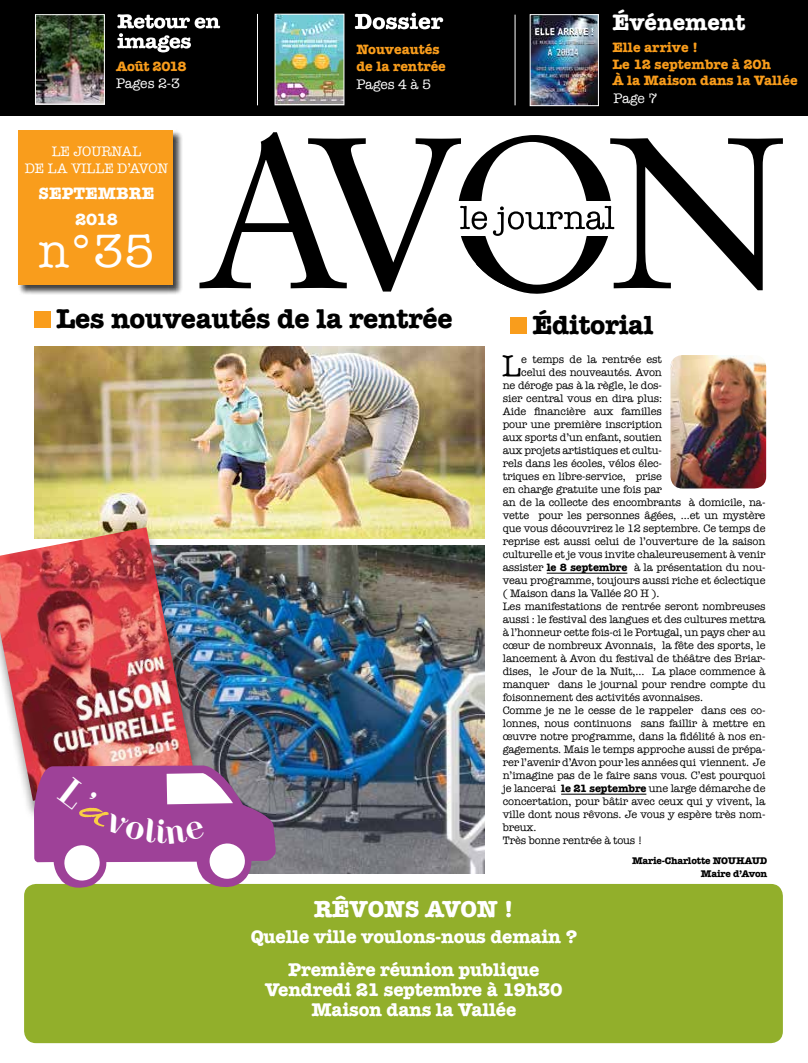
<style>
.page{position:relative;width:808px;height:1063px;background:#fff}
.page>*{position:absolute;margin:0;border:0;box-sizing:border-box;transform-origin:0 0}
.t1{font:48px "American Typewriter";color:#fff}
.t2{font:30.3px "American Typewriter";color:#000}
.t3{font:700 28px "American Typewriter";letter-spacing:-.01em;color:#000}
.t4{font:700 27px "American Typewriter";color:#000}
.t5{font:700 24px "American Typewriter";letter-spacing:-.01em;color:#fff}
.t6{font:700 23px "American Typewriter";color:#fff}
.t7{font:700 19px/33px "American Typewriter";letter-spacing:-.01em;color:#fff;text-align:center}
.t8{font:700 17px/26px "American Typewriter";color:#fff;text-align:center}
.t9{font:700 14px/16.8px "American Typewriter";color:#f99d1c}
.t10{font:14px/16.8px "American Typewriter";color:#fff;text-align:center}
.t11{font:11px "American Typewriter";letter-spacing:-.01em;color:#000}
.t12{font:700 10px/13px "American Typewriter";letter-spacing:-.02em;color:#000;text-align:right}
.s1{font-weight:700}
</style>
<div class="page">
<img style="left:34px;top:346px;width:451px;height:192px">
<img style="left:204px;top:546px;width:281px;height:327px">
<div style="left:24px;top:884px;width:759px;height:159px;background:#92af2b;border-radius:12px"></div>
<div style="left:0;top:0;width:808px;height:115px;background:#000"></div>
<svg style="left:199px;top:132px;width:584px;height:160px"></svg>
<hr style="left:257px;top:14px;width:1px;height:91px;background:#fff">
<hr style="left:514px;top:15px;width:1px;height:90px;background:#fff">
<div style="left:17px;top:129px;width:166px;height:166px;background:#000;opacity:.75"></div>
<div style="left:18px;top:130px;width:155px;height:155px;background:#f99d1c"></div>
<img style="left:276px;top:16px;width:66px;height:87px">
<div style="left:274px;top:14px;width:70px;height:91px;border:1px solid #fff"></div>
<svg style="left:355px;top:13px;width:88px;height:16px"></svg>
<svg style="left:117px;top:14px;width:103px;height:38px"></svg>
<svg style="left:471px;top:242px;width:135px;height:52px"></svg>
<div style="left:453px;top:202px;width:177px;height:34px;background:#fff"></div>
<svg style="left:460px;top:206px;width:154px;height:30px"></svg>
<img style="left:37px;top:16px;width:66px;height:87px">
<div style="left:35px;top:14px;width:70px;height:91px;border:1px solid #fff"></div>
<img style="left:532px;top:16px;width:65px;height:88px">
<div style="left:530px;top:14px;width:69px;height:92px;border:1px solid #fff"></div>
<div style="left:510px;top:317px;width:17px;height:17px;background:#f99d1c"></div>
<img style="left:670px;top:355px;width:96px;height:134px">
<div style="left:0;top:530px;width:204px;height:291px;background:#000;opacity:.48"></div>
<img style="left:0;top:527px;width:193px;height:274px">
<div style="left:34px;top:311px;width:17px;height:17px;background:#f99d1c"></div>
<hr style="left:547px;top:573px;width:80px;height:1px;background:#000">
<hr style="left:561px;top:794px;width:85px;height:1px;background:#000">
<svg style="left:34px;top:765px;width:242px;height:123px"></svg>
<p class="t9" style="left:116px;top:57px;width:72px">Août 2018</p>
<p class="t10" style="left:116px;top:74px;width:65px">Pages 2-3</p>
<p class="t10" style="left:25px;top:143px;width:145px">LE JOURNAL<br>DE LA VILLE D’AVON</p>
<h3 class="t8" style="left:38px;top:180px;width:118px">Septembre<br>2018</h3>
<h1 class="t1" style="left:39px;top:215px;width:117px">n°35</h1>
<p class="t9" style="left:356px;top:41px;width:91px">Nouveautés de la rentrée</p>
<p class="t10" style="left:356px;top:76px;width:76px">Pages 4 à 5</p>
<h3 class="t3" style="left:56px;top:295px;width:398px">Les nouveautés de la rentrée</h3>
<h3 class="t6" style="left:612px;top:3px;width:135px">événement</h3>
<p class="t9" style="left:612px;top:38px;width:187px">Elle arrive !<br>Le 12 septembre à 20h<br>à la Maison dans la Vallée</p>
<p class="t10" style="left:613px;top:90px;width:45px">Page 7</p>
<h3 class="t4" style="left:532px;top:302px;width:123px">Éditorial</h3>
<h2 class="t2" style="left:502px;top:343px;width:21px">L</h2>
<p class="t11" style="left:521px;top:351px;width:142px">e temps de la rentrée est</p>
<p class="t11" style="left:521px;top:364px;width:142px">celui des nouveautés. Avon</p>
<p class="t11" style="left:503px;top:377px;width:161px">ne déroge pas à la règle, le dos-</p>
<p class="t11" style="left:503px;top:390px;width:161px">sier central vous en dira plus:</p>
<p class="t11" style="left:503px;top:403px;width:161px">Aide financière aux familles</p>
<p class="t11" style="left:503px;top:416px;width:161px">pour une première inscription</p>
<p class="t11" style="left:503px;top:429px;width:161px">aux sports d’un enfant, soutien</p>
<p class="t11" style="left:503px;top:442px;width:161px">aux projets artistiques et cultu-</p>
<p class="t11" style="left:503px;top:455px;width:161px">rels dans les écoles, vélos élec-</p>
<p class="t11" style="left:503px;top:468px;width:161px">triques en libre-service, prise</p>
<p class="t11" style="left:503px;top:481px;width:161px">en charge gratuite une fois par</p>
<p class="t11" style="left:503px;top:494px;width:264px">an de la collecte des encombrants à domicile, na-</p>
<p class="t11" style="left:503px;top:507px;width:264px">vette pour les personnes âgées, …et un mystère</p>
<p class="t11" style="left:503px;top:520px;width:264px">que vous découvrirez le 12 septembre. Ce temps de</p>
<p class="t11" style="left:503px;top:533px;width:264px">reprise est aussi celui de l’ouverture de la saison</p>
<p class="t11" style="left:503px;top:546px;width:264px">culturelle et je vous invite chaleureusement à venir</p>
<p class="t11" style="left:503px;top:559px;width:264px">assister <span class="s1">le 8 septembre</span> à la présentation du nou-</p>
<p class="t11" style="left:503px;top:572px;width:264px">veau programme, toujours aussi riche et éclectique</p>
<p class="t11" style="left:503px;top:585px;width:158px">( Maison dans la Vallée 20 H ).</p>
<p class="t11" style="left:503px;top:598px;width:264px">Les manifestations de rentrée seront nombreuses</p>
<p class="t11" style="left:503px;top:611px;width:264px">aussi : le festival des langues et des cultures mettra</p>
<p class="t11" style="left:503px;top:624px;width:264px">à l’honneur cette fois-ci le Portugal, un pays cher au</p>
<p class="t11" style="left:503px;top:637px;width:264px">cœur de nombreux Avonnais, la fête des sports, le</p>
<p class="t11" style="left:503px;top:650px;width:264px">lancement à Avon du festival de théâtre des Briar-</p>
<p class="t11" style="left:503px;top:663px;width:264px">dises, le Jour de la Nuit,… La place commence à</p>
<p class="t11" style="left:503px;top:676px;width:264px">manquer dans le journal pour rendre compte du</p>
<p class="t11" style="left:503px;top:689px;width:202px">foisonnement des activités avonnaises.</p>
<p class="t11" style="left:503px;top:702px;width:264px">Comme je ne le cesse de le rappeler dans ces co-</p>
<p class="t11" style="left:503px;top:715px;width:264px">lonnes, nous continuons sans faillir à mettre en</p>
<p class="t11" style="left:503px;top:728px;width:264px">œuvre notre programme, dans la fidélité à nos en-</p>
<p class="t11" style="left:503px;top:741px;width:264px">gagements. Mais le temps approche aussi de prépa-</p>
<p class="t11" style="left:503px;top:754px;width:264px">rer l’avenir d’Avon pour les années qui viennent. Je</p>
<p class="t11" style="left:503px;top:767px;width:264px">n’imagine pas de le faire sans vous. C’est pourquoi</p>
<p class="t11" style="left:503px;top:780px;width:264px">je lancerai <span class="s1">le 21 septembre</span> une large démarche de</p>
<p class="t11" style="left:503px;top:793px;width:264px">concertation, pour bâtir avec ceux qui y vivent, la</p>
<p class="t11" style="left:503px;top:806px;width:264px">ville dont nous rêvons. Je vous y espère très nom-</p>
<p class="t11" style="left:503px;top:819px;width:35px">breux.</p>
<p class="t11" style="left:503px;top:832px;width:141px">Très bonne rentrée à tous !</p>
<p class="t12" style="left:632px;top:853px;width:137px">Marie-Charlotte Nouhaud<br>Maire d’Avon</p>
<h3 class="t5" style="left:314px;top:889px;width:202px">Rêvons Avon !</h3>
<h3 class="t7" style="left:251px;top:920px;width:328px">Quelle ville voulons-nous demain ?<br>Première réunion publique</h3>
<h3 class="t7" style="left:265px;top:979px;width:299px;line-height:20px">Vendredi 21 septembre à 19h30<br>Maison dans la Vallée</h3>
</div>
